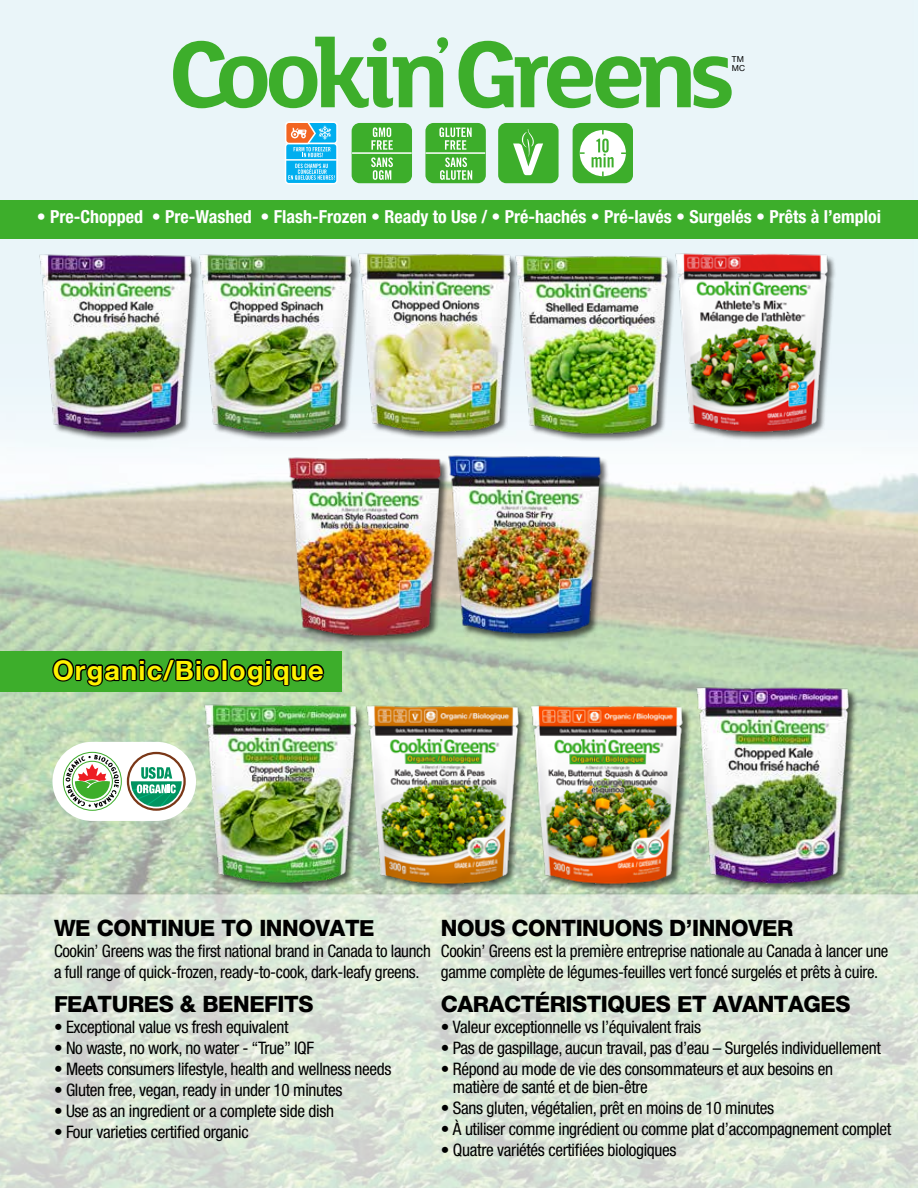
<style>
.page{position:relative;width:918px;height:1188px;background:#fff}
.page>*{position:absolute;margin:0;border:0;box-sizing:border-box;transform-origin:0 0}
.t1{font:700 27.15px "Helvetica Neue 55 Helvetica";letter-spacing:.045em;color:#fff200}
.t2{font:22.5px "Helvetica Neue 65 Helvetica Blk";letter-spacing:-.02em;color:#000}
.t3{font:700 condensed 18px "Helvetica Neue";color:#fff}
.t4{font:condensed 17.25px/21px "Helvetica Neue";letter-spacing:-.02em;color:#000}
.t5{font:8.25px/8.2px "Helvetica Neue";color:#000}
</style>
<div class="page">
<img style="left:0;top:0;width:918px;height:889px">
<svg style="left:0;top:894px;width:918px;height:294px;background:#dbe5d8"></svg>
<div style="left:0;top:200px;width:918px;height:39px;background:#3dae2b"></div>
<svg style="left:459px;top:41px;width:273px;height:67px;background:#98d398"></svg>
<svg style="left:173px;top:37px;width:275px;height:71px;background:#9bd49b"></svg>
<div style="left:373px;top:38px;width:13px;height:13px;background:#3dae2b;border-radius:50%"></div>
<img style="left:354px;top:248px;width:166px;height:191px">
<img style="left:36px;top:249px;width:166px;height:191px">
<div style="left:200px;top:255px;width:161px;height:187px;background:#000;opacity:.6"></div>
<img style="left:196px;top:250px;width:161px;height:191px">
<img style="left:671px;top:249px;width:166px;height:191px">
<img style="left:511px;top:251px;width:166px;height:191px">
<img style="left:444px;top:451px;width:166px;height:191px">
<img style="left:284px;top:453px;width:166px;height:191px">
<div style="left:0;top:651px;width:341px;height:41px;background:#3dae2b"></div>
<svg style="left:52px;top:658px;width:212px;height:29px"></svg>
<div style="left:265px;top:664px;width:7px;height:17px;border:3px solid #000"></div>
<div style="left:265px;top:659px;width:7px;height:6px;border:3px solid #000"></div>
<svg style="left:271px;top:662px;width:54px;height:24px"></svg>
<div style="left:367px;top:706px;width:160px;height:191px;background:#000;opacity:.6"></div>
<img style="left:366px;top:700px;width:322px;height:191px">
<div style="left:531px;top:706px;width:161px;height:187px;background:#000;opacity:.6"></div>
<img style="left:199px;top:700px;width:167px;height:190px">
<img style="left:692px;top:681px;width:167px;height:212px">
<svg style="left:52px;top:742px;width:144px;height:79px"></svg>
<div style="left:573px;top:123px;width:60px;height:60px;background:#3dae2b;border-radius:8px"></div>
<div style="left:580px;top:130px;width:46px;height:46px;background:#fff;border-radius:50%"></div>
<div style="left:498px;top:123px;width:61px;height:60px;background:#3dae2b;border-radius:8px"></div>
<svg style="left:592px;top:130px;width:22px;height:46px"></svg>
<svg style="left:513px;top:129px;width:30px;height:46px"></svg>
<div style="left:352px;top:123px;width:60px;height:60px;background:#3dae2b;border-radius:8px"></div>
<div style="left:425px;top:123px;width:61px;height:60px;background:#3dae2b;border-radius:8px"></div>
<svg style="left:439px;top:127px;width:33px;height:23px"></svg>
<svg style="left:371px;top:127px;width:22px;height:23px"></svg>
<svg style="left:440px;top:157px;width:32px;height:23px"></svg>
<svg style="left:371px;top:157px;width:22px;height:23px"></svg>
<hr style="left:426px;top:152px;width:59px;height:2px;background:#fff">
<hr style="left:352px;top:152px;width:60px;height:2px;background:#fff">
<svg style="left:285px;top:121px;width:53px;height:63px;background:#6cbedb"></svg>
<p class="t5" style="left:732px;top:56px;width:15px">TM<br>MC</p>
<p class="t3" style="left:37px;top:206px;width:846px">• Pre-Chopped • Pre-Washed • Flash-Frozen • Ready to Use / • Pré-hachés • Pré-lavés • Surgelés • Prêts à l’emploi</p>
<h1 class="t1" style="left:53px;top:653px;width:272px">Organic/Biologique</h1>
<h2 class="t2" style="left:54px;top:915px;width:322px">WE CONTINUE TO INNOVATE</h2>
<p class="t4" style="left:54px;top:940px;width:378px">Cookin’ Greens was the first national brand in Canada to launch a full range of quick-frozen, ready-to-cook, dark-leafy greens.</p>
<h2 class="t2" style="left:54px;top:991px;width:261px">FEATURES &amp; BENEFITS</h2>
<p class="t4" style="left:54px;top:1016px;width:236px">• Exceptional value vs fresh equivalent</p>
<p class="t4" style="left:54px;top:1037px;width:262px">• No waste, no work, no water - “True” IQF</p>
<p class="t4" style="left:54px;top:1058px;width:339px">• Meets consumers lifestyle, health and wellness needs</p>
<p class="t4" style="left:54px;top:1079px;width:290px">• Gluten free, vegan, ready in under 10 minutes</p>
<p class="t4" style="left:54px;top:1100px;width:282px">• Use as an ingredient or a complete side dish</p>
<p class="t4" style="left:54px;top:1121px;width:196px">• Four varieties certified organic</p>
<h2 class="t2" style="left:441px;top:915px;width:354px">NOUS CONTINUONS D’INNOVER</h2>
<p class="t4" style="left:441px;top:940px;width:449px">Cookin’ Greens est la première entreprise nationale au Canada à lancer une gamme complète de légumes-feuilles vert foncé surgelés et prêts à cuire.</p>
<h2 class="t2" style="left:441px;top:991px;width:411px">CARACTÉRISTIQUES ET AVANTAGES</h2>
<p class="t4" style="left:441px;top:1016px;width:262px">• Valeur exceptionnelle vs l’équivalent frais</p>
<p class="t4" style="left:441px;top:1037px;width:441px">• Pas de gaspillage, aucun travail, pas d’eau – Surgelés individuellement</p>
<p class="t4" style="left:453px;top:1060px;width:382px;line-height:18px;text-indent:-12px">• Répond au mode de vie des consommateurs et aux besoins en matière de santé et de bien-être</p>
<p class="t4" style="left:441px;top:1097px;width:335px">• Sans gluten, végétalien, prêt en moins de 10 minutes</p>
<p class="t4" style="left:441px;top:1118px;width:452px">• À utiliser comme ingrédient ou comme plat d’accompagnement complet</p>
<p class="t4" style="left:441px;top:1139px;width:237px">• Quatre variétés certifiées biologiques</p>
</div>
